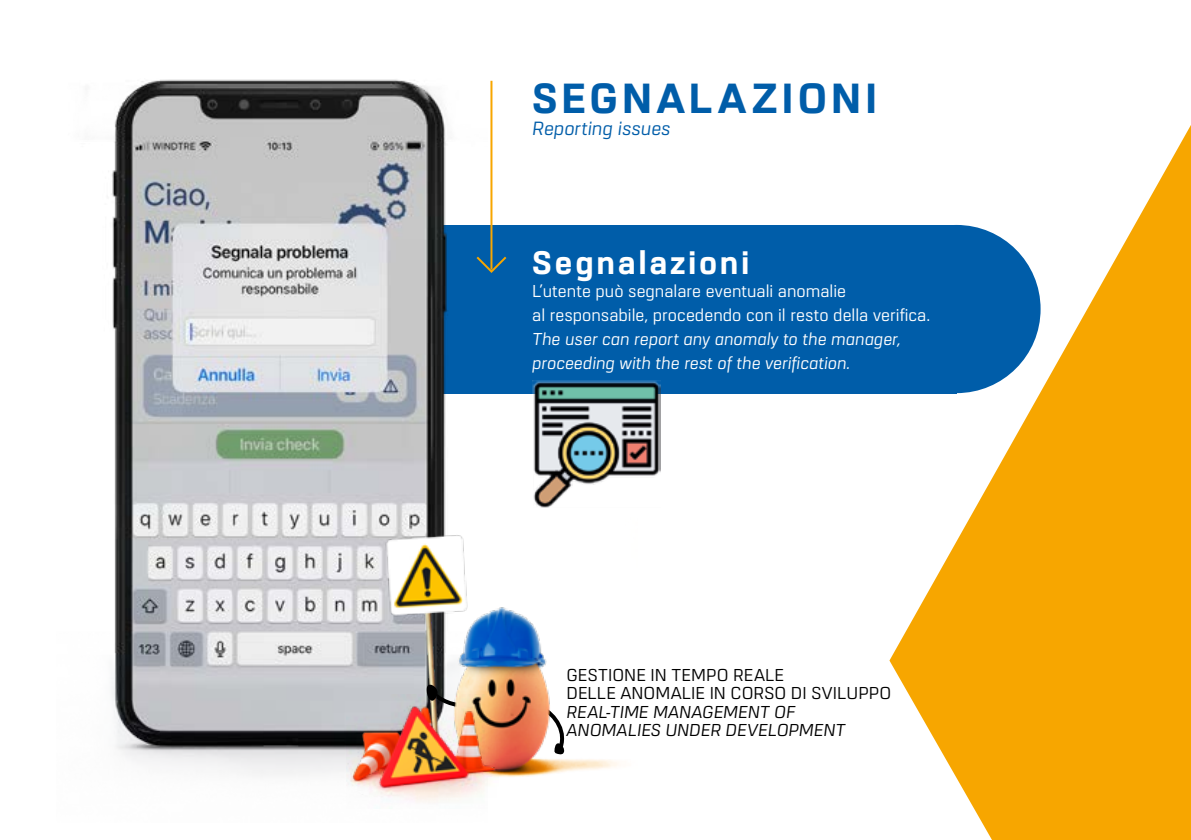
<style>
.page{position:relative;width:1191px;height:840px;background:#fff}
.page>*{position:absolute;margin:0;border:0;box-sizing:border-box;transform-origin:0 0}
.t1{font:800 44px "URW Dock";letter-spacing:.08em;color:#005da9}
.t2{font:800 34px "URW Dock";letter-spacing:.08em;color:#fff}
.t3{font:italic 20px "URW Dock";color:#005da9}
.t4{font:18px/24px "URW Dock";color:#fff}
.t5{font:italic 18px/24px "URW Dock";color:#fff}
.t6{font:18px/18px "URW Dock";color:#000}
.t7{font:italic 18px/18px "URW Dock";color:#000}
</style>
<div class="page">
<svg style="left:889px;top:125px;width:302px;height:714px;fill:#f7a600"></svg>
<div style="left:432px;top:225px;width:524px;height:168px;background:#005da9"></div>
<div style="left:872px;top:225px;width:168px;height:168px;background:#005da9;border-radius:50%"></div>
<hr style="left:490px;top:81px;width:2px;height:188px;background:#f7a600">
<svg style="left:488px;top:254px;width:19px;height:19px"></svg>
<img style="left:532px;top:380px;width:128px;height:128px">
<img style="left:111px;top:79px;width:377px;height:703px">
<img style="left:382px;top:517px;width:237px;height:260px">
<img style="left:347px;top:693px;width:152px;height:110px">
<svg style="left:426px;top:680px;width:50px;height:28px"></svg>
<h1 class="t1" style="left:532px;top:68px;width:346px">SEGNALAZIONI</h1>
<p class="t3" style="left:532px;top:115px;width:140px">Reporting issues</p>
<h2 class="t2" style="left:532px;top:239px;width:219px">Segnalazioni</h2>
<p class="t4" style="left:532px;top:278px;width:399px">L’utente può segnalare eventuali anomalie<br>al responsabile, procedendo con il resto della verifica.</p>
<p class="t5" style="left:532px;top:326px;width:370px">The user can report any anomaly to the manager, proceeding with the rest of the verification.</p>
<p class="t6" style="left:566px;top:665px;width:326px">GESTIONE IN TEMPO REALE<br>DELLE ANOMALIE IN CORSO DI SVILUPPO</p>
<p class="t7" style="left:566px;top:701px;width:280px">REAL-TIME MANAGEMENT OF<br>ANOMALIES UNDER DEVELOPMENT</p>
</div>
